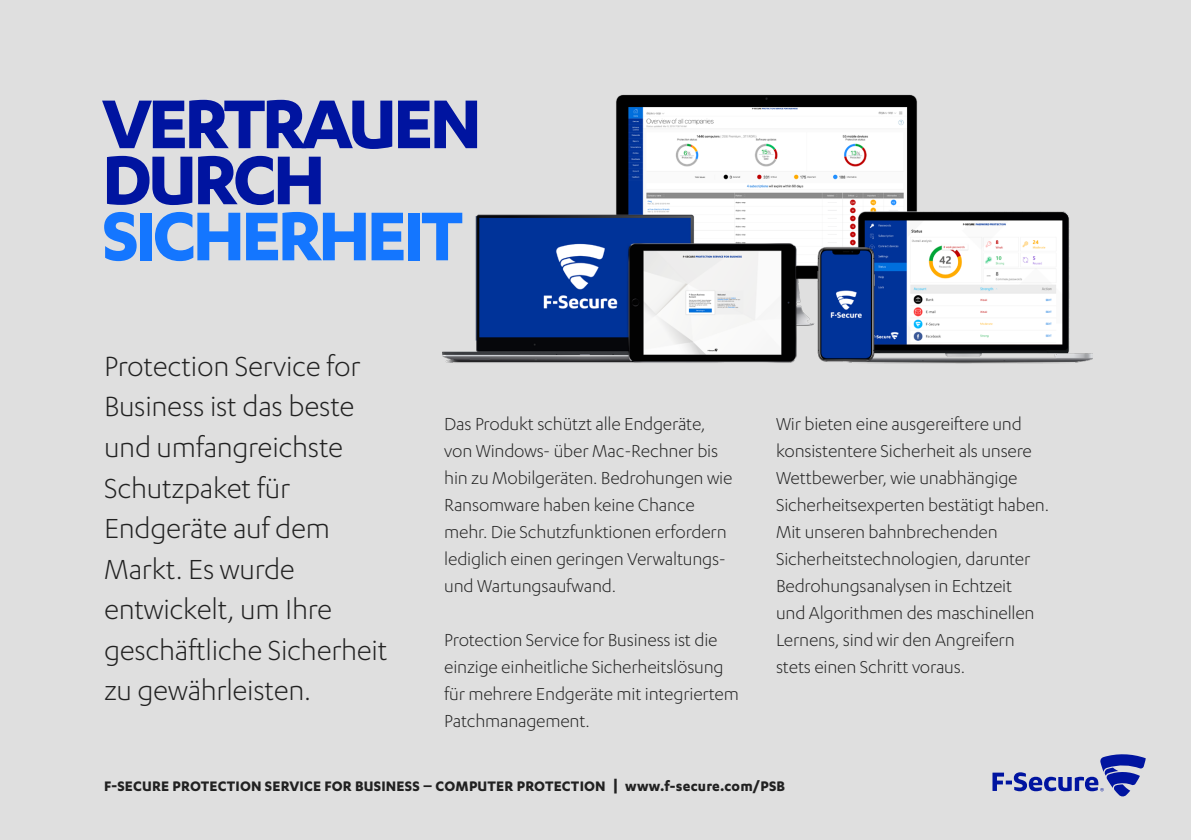
<style>
.page{position:relative;width:1191px;height:840px;background:#fff}
.page>*{position:absolute;margin:0;border:0;box-sizing:border-box;transform-origin:0 0}
.Cover_Headline{font:700 80px "F Secure Sans";letter-spacing:-.05em;color:#0014a0}
.Cover_Headline-2{font:700 80px "F Secure Sans";letter-spacing:-.05em;color:#1476ff}
.Lead_paragraph{font:300 32px/40.4px "F Secure Sans";letter-spacing:-.01em;color:#212121}
.Body_text_10_pt{font:300 20px/27px "F Secure Sans";letter-spacing:-.01em;color:#212121}
.Sub_Headline_3___Inf{font:700 16px "F Secure Sans";letter-spacing:.01em;color:#212121}
.s1{font-size:18px}
</style>
<div class="page">
<div style="left:0;top:0;width:1191px;height:839px;background:#dfdfdf"></div>
<svg style="left:992px;top:754px;width:153px;height:42px"></svg>
<img style="left:442px;top:94px;width:650px;height:270px">
<p class="Cover_Headline" style="left:102px;top:78px;width:381px">VERTRAUEN</p>
<p class="Cover_Headline" style="left:102px;top:134px;width:225px">DURCH</p>
<p class="Cover_Headline-2" style="left:102px;top:190px;width:363px">SICHERHEIT</p>
<p class="Lead_paragraph" style="left:104px;top:345px;width:285px">Protection Service for<br>Business ist das beste und umfangreichste<br>Schutzpaket für<br>Endgeräte auf dem<br>Markt. Es wurde entwickelt, um Ihre geschäftliche Sicherheit zu gewährleisten.</p>
<p class="Body_text_10_pt" style="left:444px;top:409px;width:290px">Das Produkt schützt alle Endgeräte, von Windows- über Mac-Rechner bis hin zu Mobilgeräten. Bedrohungen wie Ransomware haben keine Chance mehr. Die Schutzfunktionen erfordern lediglich einen geringen Verwaltungs&shy;und Wartungsaufwand.</p>
<p class="Body_text_10_pt" style="left:444px;top:625px;width:296px">Protection Service for Business ist die einzige einheitliche Sicherheitslösung für mehrere Endgeräte mit integriertem Patchmanagement.</p>
<p class="Body_text_10_pt" style="left:776px;top:409px;width:275px">Wir bieten eine ausgereiftere und konsistentere Sicherheit als unsere Wettbewerber, wie unabhängige Sicherheitsexperten bestätigt haben.<br>Mit unseren bahnbrechenden Sicherheitstechnologien, darunter Bedrohungsanalysen in Echtzeit<br>und Algorithmen des maschinellen Lernens, sind wir den Angreifern stets einen Schritt voraus.</p>
<p class="Sub_Headline_3___Inf" style="left:104px;top:776px;width:682px">F-SECURE PROTECTION SERVICE FOR BUSINESS – COMPUTER PROTECTION <span class="s1">|</span> www.f-secure.com/PSB</p>
</div>
